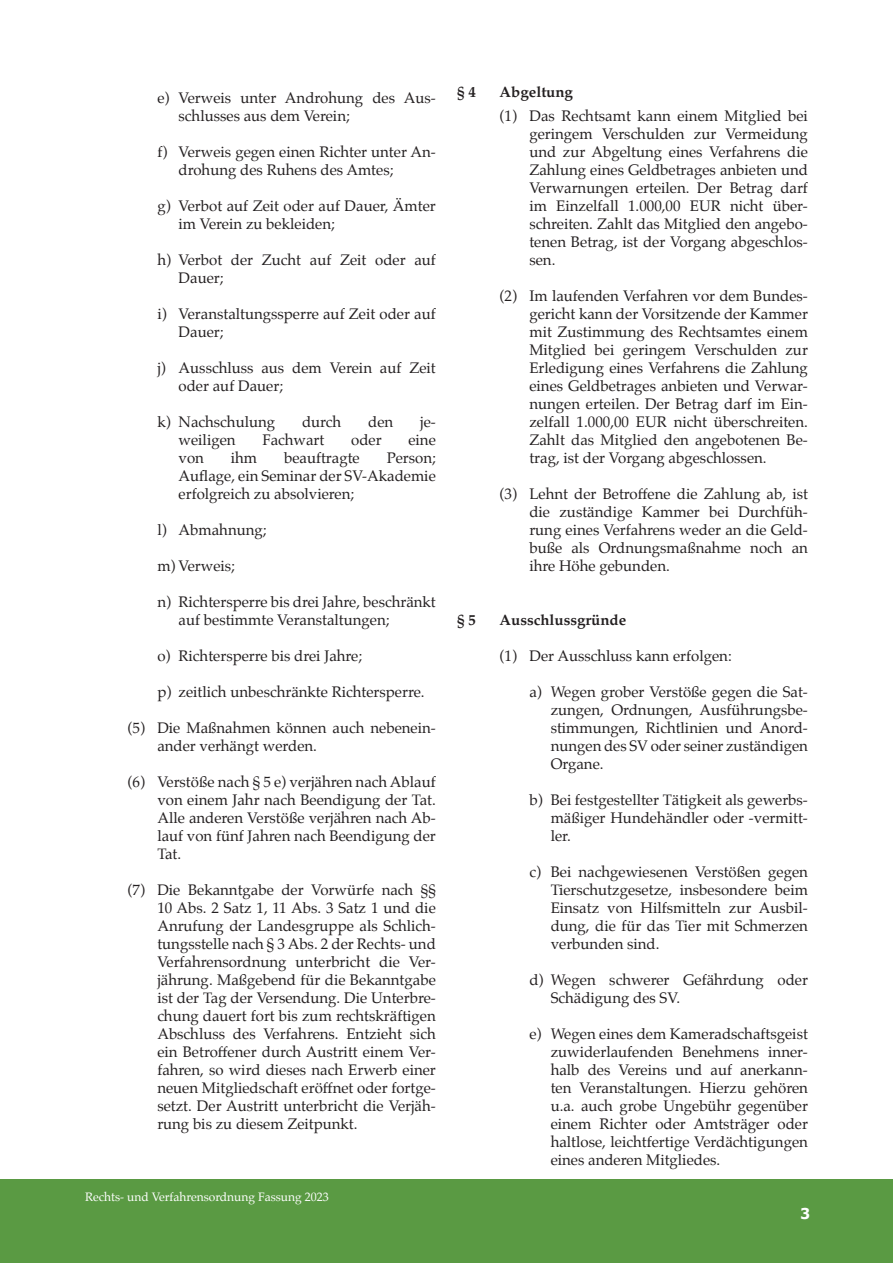
<style>
.page{position:relative;width:893px;height:1263px;background:#fff}
.page>*{position:absolute;margin:0;border:0;box-sizing:border-box;transform-origin:0 0}
.t1{font:15px/18px "Palatino";color:#231f20;text-align:justify}
.Heading_1{font:700 15px "Palatino";color:#231f20}
.t2{font:700 15px "Tahoma";color:#fff}
.t3{font:12px "Palatino";color:#fff}
</style>
<div class="page">
<div style="left:0;top:1180px;width:893px;height:83px;background:#5a9a43"></div>
<p class="t1" style="left:179px;top:89px;width:259px;text-indent:-21px">e) Verweis unter Androhung des Aus&shy;schlusses aus dem Verein;</p>
<p class="t1" style="left:179px;top:143px;width:259px;text-indent:-21px">f) Verweis gegen einen Richter unter An&shy;drohung des Ruhens des Amtes;</p>
<p class="t1" style="left:179px;top:197px;width:259px;text-indent:-21px">g) Verbot auf Zeit oder auf Dauer, Ämter im Verein zu bekleiden;</p>
<p class="t1" style="left:179px;top:251px;width:259px;text-indent:-21px">h) Verbot der Zucht auf Zeit oder auf<br>Dauer;</p>
<p class="t1" style="left:179px;top:305px;width:259px;text-indent:-21px">i) Veranstaltungssperre auf Zeit oder auf<br>Dauer;</p>
<p class="t1" style="left:179px;top:359px;width:259px;text-indent:-21px">j) Ausschluss aus dem Verein auf Zeit oder auf Dauer;</p>
<p class="t1" style="left:157px;top:413px;width:119px">k) Nachschulung</p>
<p class="t1" style="left:302px;top:413px;width:41px">durch</p>
<p class="t1" style="left:368px;top:413px;width:27px">den</p>
<p class="t1" style="left:420px;top:413px;width:17px">je-</p>
<p class="t1" style="left:179px;top:431px;width:59px">weiligen</p>
<p class="t1" style="left:262px;top:431px;width:64px">Fachwart</p>
<p class="t1" style="left:351px;top:431px;width:32px">oder</p>
<p class="t1" style="left:408px;top:431px;width:29px">eine</p>
<p class="t1" style="left:179px;top:449px;width:27px">von</p>
<p class="t1" style="left:231px;top:449px;width:28px">ihm</p>
<p class="t1" style="left:284px;top:449px;width:77px">beauftragte</p>
<p class="t1" style="left:179px;top:449px;width:259px;text-indent:208px">Person; Auflage, ein Seminar der SV-Akademie erfolgreich zu absolvieren;</p>
<p class="t1" style="left:157px;top:521px;width:111px">l) Abmahnung;</p>
<p class="t1" style="left:157px;top:557px;width:79px">m) Verweis;</p>
<p class="t1" style="left:179px;top:593px;width:259px;text-indent:-21px">n) Richtersperre bis drei Jahre, beschränkt auf bestimmte Veranstaltungen;</p>
<p class="t1" style="left:157px;top:647px;width:206px">o) Richtersperre bis drei Jahre;</p>
<p class="t1" style="left:157px;top:683px;width:269px">p) zeitlich unbeschränkte Richtersperre.</p>
<p class="t1" style="left:157px;top:719px;width:280px;text-indent:-30px">(5) Die Maßnahmen können auch nebenein&shy;ander verhängt werden.</p>
<p class="t1" style="left:157px;top:773px;width:280px;text-indent:-30px">(6) Verstöße nach § 5 e) verjähren nach Ablauf von einem Jahr nach Beendigung der Tat.<br>Alle anderen Verstöße verjähren nach Ab&shy;lauf von fünf Jahren nach Beendigung der Tat.</p>
<p class="t1" style="left:157px;top:881px;width:280px;text-indent:-30px">(7) Die Bekanntgabe der Vorwürfe nach §§ 10 Abs. 2 Satz 1, 11 Abs. 3 Satz 1 und die Anrufung der Landesgruppe als Schlich&shy;tungsstelle nach § 3 Abs. 2 der Rechts- und Verfahrensordnung unterbricht die Ver&shy;jährung. Maßgebend für die Bekanntgabe ist der Tag der Versendung. Die Unterbre&shy;chung dauert fort bis zum rechtskräftigen Abschluss des Verfahrens. Entzieht sich ein Betroffener durch Austritt einem Ver&shy;fahren, so wird dieses nach Erwerb einer neuen Mitgliedschaft eröffnet oder fortge&shy;setzt. Der Austritt unterbricht die Verjäh&shy;rung bis zu diesem Zeitpunkt.</p>
<p class="t3" style="left:85px;top:1187px;width:245px">Rechts- und Verfahrensordnung Fassung 2023</p>
<p class="Heading_1" style="left:457px;top:79px;width:20px">§ 4</p>
<p class="Heading_1" style="left:500px;top:79px;width:75px">Abgeltung</p>
<p class="t1" style="left:529px;top:107px;width:280px;text-indent:-30px">(1) Das Rechtsamt kann einem Mitglied bei geringem Verschulden zur Vermeidung und zur Abgeltung eines Verfahrens die Zahlung eines Geldbetrages anbieten und Verwarnungen erteilen. Der Betrag darf im Einzelfall 1.000,00 EUR nicht über&shy;schreiten. Zahlt das Mitglied den angebo&shy;tenen Betrag, ist der Vorgang abgeschlos&shy;sen.</p>
<p class="t1" style="left:529px;top:287px;width:280px;text-indent:-30px">(2) Im laufenden Verfahren vor dem Bundes&shy;gericht kann der Vorsitzende der Kammer mit Zustimmung des Rechtsamtes einem Mitglied bei geringem Verschulden zur Erledigung eines Verfahrens die Zahlung eines Geldbetrages anbieten und Verwar&shy;nungen erteilen. Der Betrag darf im Ein&shy;zelfall 1.000,00 EUR nicht überschreiten.<br>Zahlt das Mitglied den angebotenen Be&shy;trag, ist der Vorgang abgeschlossen.</p>
<p class="t1" style="left:529px;top:485px;width:280px;text-indent:-30px">(3) Lehnt der Betroffene die Zahlung ab, ist die zuständige Kammer bei Durchfüh&shy;rung eines Verfahrens weder an die Geld&shy;buße als Ordnungsmaßnahme noch an ihre Höhe gebunden.</p>
<p class="Heading_1" style="left:457px;top:607px;width:20px">§ 5</p>
<p class="Heading_1" style="left:500px;top:607px;width:128px">Ausschlussgründe</p>
<p class="t1" style="left:500px;top:647px;width:234px">(1) Der Ausschluss kann erfolgen:</p>
<p class="t1" style="left:551px;top:683px;width:259px;text-indent:-21px">a) Wegen grober Verstöße gegen die Sat&shy;zungen, Ordnungen, Ausführungsbe&shy;stimmungen, Richtlinien und Anord&shy;nungen des SV oder seiner zuständigen Organe.</p>
<p class="t1" style="left:551px;top:791px;width:259px;text-indent:-21px">b) Bei festgestellter Tätigkeit als gewerbs&shy;mäßiger Hundehändler oder -vermitt&shy;ler.</p>
<p class="t1" style="left:551px;top:863px;width:259px;text-indent:-21px">c) Bei nachgewiesenen Verstößen gegen Tierschutzgesetze, insbesondere beim Einsatz von Hilfsmitteln zur Ausbil&shy;dung, die für das Tier mit Schmerzen verbunden sind.</p>
<p class="t1" style="left:551px;top:971px;width:259px;text-indent:-21px">d) Wegen schwerer Gefährdung oder<br>Schädigung des SV.</p>
<p class="t1" style="left:551px;top:1025px;width:259px;text-indent:-21px">e) Wegen eines dem Kameradschaftsgeist zuwiderlaufenden Benehmens inner&shy;halb des Vereins und auf anerkann&shy;ten Veranstaltungen. Hierzu gehören u.a. auch grobe Ungebühr gegenüber einem Richter oder Amtsträger oder haltlose, leichtfertige Verdächtigungen eines anderen Mitgliedes.</p>
<p class="t2" style="left:800px;top:1203px;width:11px">3</p>
</div>
